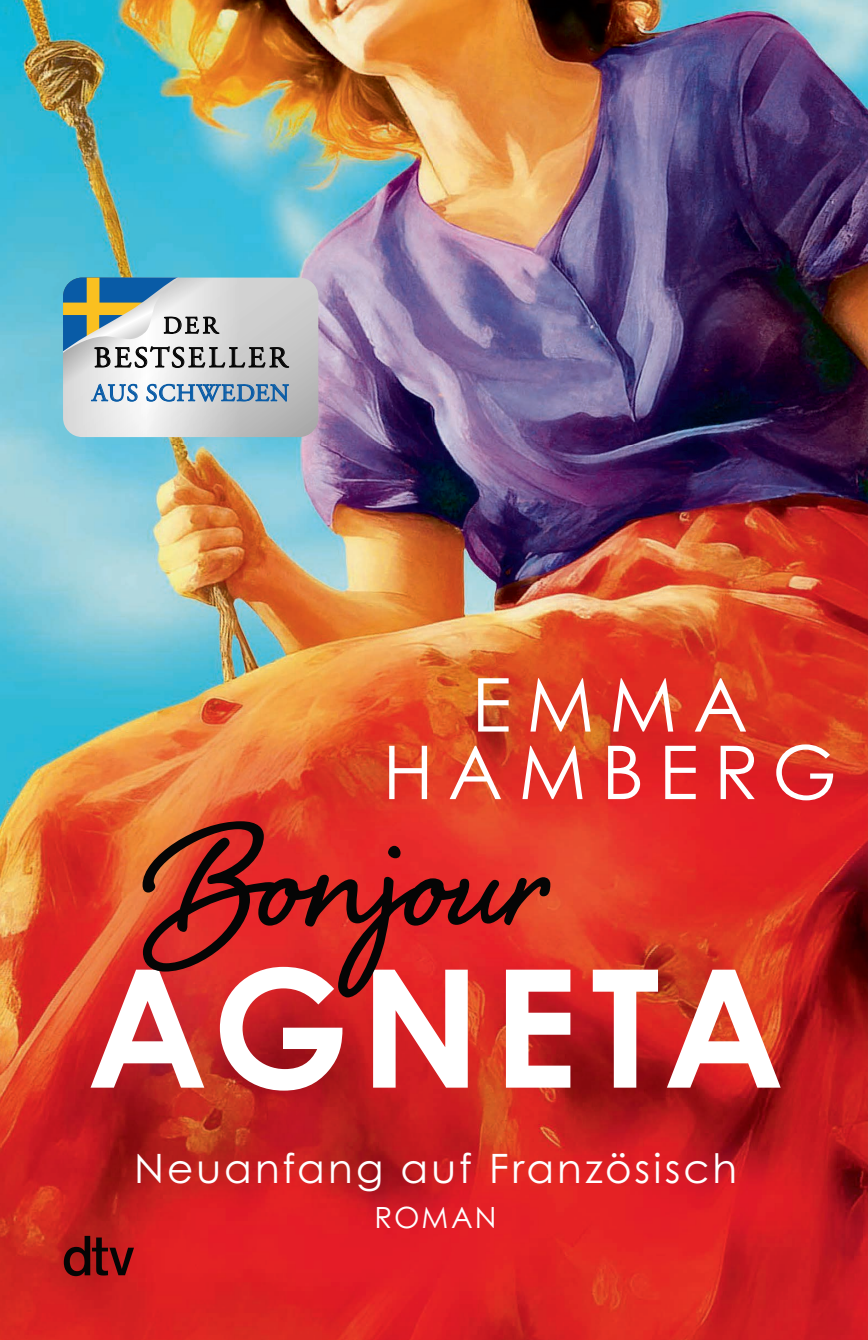
<style>
.page{position:relative;width:868px;height:1340px;background:#fff}
.page>*{position:absolute;margin:0;border:0;box-sizing:border-box;transform-origin:0 0}
.t1{font:700 189px "Shelby";color:#050505}
.t2{font:700 164.25px "Century Gothic Pro";letter-spacing:.06em;color:#fff}
.t3{font:74.25px/67.5px "Century Gothic Pro";letter-spacing:.2em;color:#fff;text-align:center}
.t4{font:40.5px "Century Gothic Pro";letter-spacing:.075em;color:#fff}
.t5{font:29.25px "Adobe Garamond Pro";letter-spacing:.1em;color:#050505}
.t6{font:29.25px "Century Gothic Pro";letter-spacing:.07em;color:#fff}
.t7{font:24.3px "Adobe Garamond Pro";letter-spacing:.035em;color:#0a5ca6}
.t8{font:24.3px "Adobe Garamond Pro";color:#050505}
</style>
<div class="page">
<img style="left:0;top:0;width:867px;height:892px">
<img style="left:0;top:892px;width:867px;height:447px">
<svg style="left:64px;top:1235px;width:70px;height:41px;background:#791313"></svg>
<img style="left:63px;top:277px;width:255px;height:160px">
<svg style="left:91px;top:384px;width:46px;height:17px"></svg>
<svg style="left:146px;top:383px;width:143px;height:21px;background:#9cb3c7"></svg>
<svg style="left:63px;top:277px;width:226px;height:91px;background:#b2bbba"></svg>
<p class="t8" style="left:163px;top:311px;width:56px">DER</p>
<p class="t5" style="left:94px;top:340px;width:195px">BESTSELLER</p>
<p class="t7" style="left:92px;top:378px;width:198px">AUS SCHWEDEN</p>
<h3 class="t3" style="left:382px;top:670px;width:455px">EMMA<br>HAMBERG</h3>
<h1 class="t1" style="left:152px;top:748px;width:397px">Bonjour</h1>
<h2 class="t2" style="left:87px;top:925px;width:699px">AGNETA</h2>
<p class="t4" style="left:134px;top:1143px;width:604px">Neuanfang auf Französisch</p>
<p class="t6" style="left:374px;top:1199px;width:123px">ROMAN</p>
</div>
